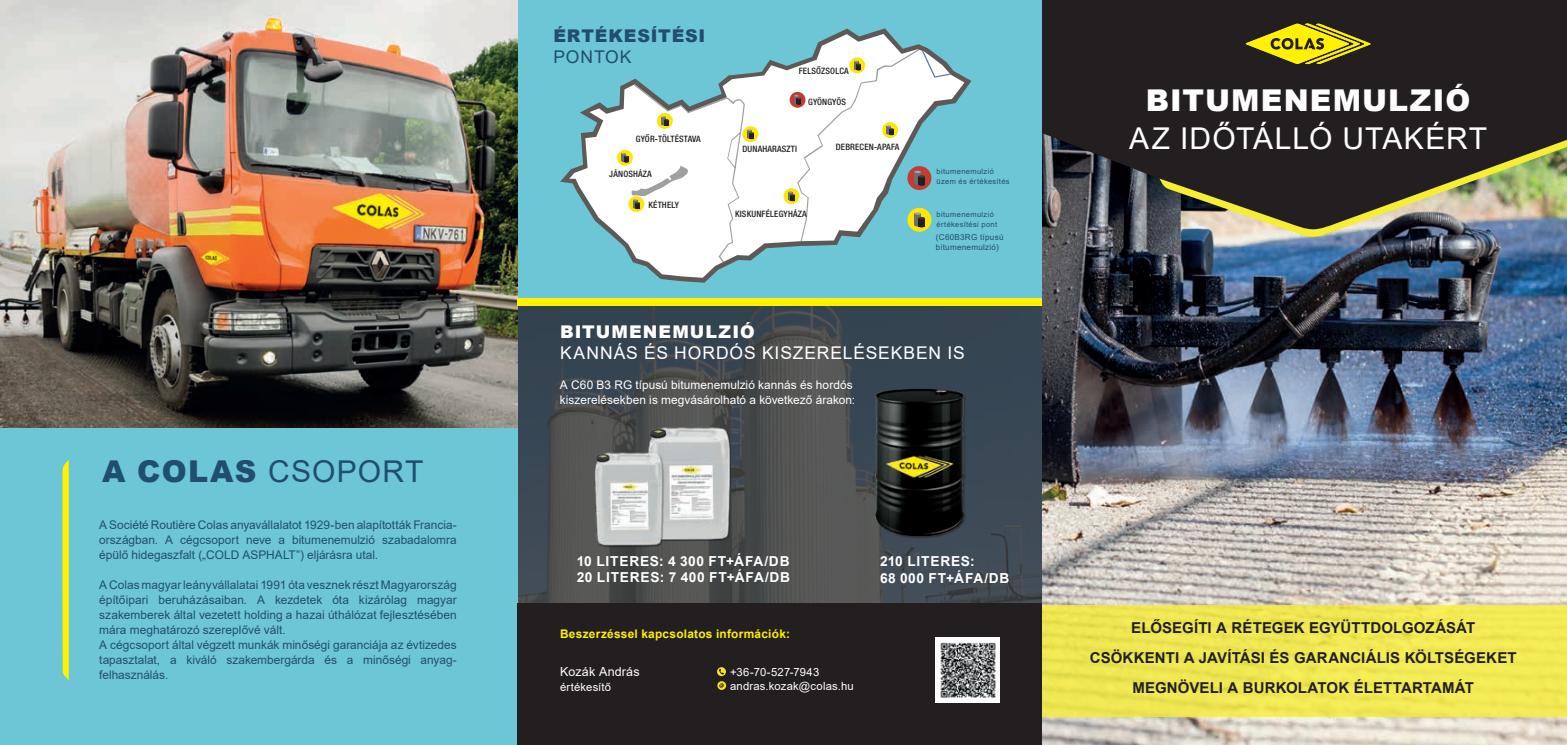
<style>
.page{position:relative;width:1567px;height:745px;background:#fff}
.page>*{position:absolute;margin:0;border:0;box-sizing:border-box;transform-origin:0 0}
.t1{font:30px "Arial";letter-spacing:.035em;color:#fff}
.t2{font:900 30px "Arial";letter-spacing:.035em;color:#fff}
.t3{font:30px "Arial";letter-spacing:.04em;color:#214e6e}
.t4{font:17.5px "Arial";letter-spacing:.055em;color:#fff}
.t5{font:900 17.5px "Arial";letter-spacing:.06em;color:#fff}
.t6{font:900 17.5px "Arial";letter-spacing:.045em;color:#214e6e}
.t7{font:17.5px "Arial";letter-spacing:.05em;color:#214e6e}
.t8{font:700 15px/30px "Arial";letter-spacing:.01em;color:#231f20;text-align:center}
.t9{font:700 13.75px/16.2px "Arial";letter-spacing:.055em;color:#fff}
.t10{font:12.5px "Arial";letter-spacing:.01em;color:#fff}
.t11{font:11.88px/15px "Arial";letter-spacing:.005em;color:#214e6e;text-align:justify}
.t12{font:11.88px/15px "Arial";letter-spacing:.005em;color:#fff}
.t13{font:700 11.88px "Arial";letter-spacing:.02em;color:#fff101}
.t14{font:11.25px/13.8px "Arial";letter-spacing:.015em;color:#fff}
.t15{font:500 condensed 8.75px "Helvetica Neue LT Pro";letter-spacing:.02em;color:#231f20}
.t16{font:8.12px/10px "Arial";letter-spacing:.03em;color:#214e6e}
.t17{font:7.5px/10px "Arial";letter-spacing:.05em;color:#214e6e}
.s1{font-weight:900}
</style>
<div class="page">
<svg style="left:517px;top:306px;width:525px;height:297px;background:#444b51"></svg>
<div style="left:0;top:427px;width:517px;height:317px;background:#6cc6d5"></div>
<div style="left:517px;top:0;width:527px;height:302px;background:#6cc6d5"></div>
<img style="left:1042px;top:235px;width:524px;height:509px">
<svg style="left:560px;top:28px;width:411px;height:254px"></svg>
<div style="left:617px;top:150px;width:16px;height:15px;background:#ffe601;border-radius:50%"></div>
<div style="left:742px;top:126px;width:16px;height:16px;background:#ffe601;border-radius:50%"></div>
<svg style="left:621px;top:84px;width:133px;height:178px;background:#ebefec"></svg>
<svg style="left:783px;top:188px;width:16px;height:16px"></svg>
<img style="left:0;top:0;width:517px;height:427px">
<div style="left:517px;top:603px;width:525px;height:141px;background:#231f20"></div>
<img style="left:587px;top:422px;width:150px;height:127px">
<svg style="left:717px;top:680px;width:9px;height:9px"></svg>
<svg style="left:719px;top:682px;width:5px;height:5px"></svg>
<svg style="left:717px;top:666px;width:9px;height:9px"></svg>
<svg style="left:719px;top:668px;width:4px;height:6px"></svg>
<svg style="left:788px;top:49px;width:162px;height:192px"></svg>
<img style="left:935px;top:637px;width:64px;height:65px">
<img style="left:865px;top:372px;width:111px;height:180px">
<svg style="left:62px;top:460px;width:7px;height:219px;background:#ebeb1c"></svg>
<div style="left:517px;top:298px;width:525px;height:8px;background:#fff101"></div>
<svg style="left:1042px;top:0;width:117px;height:235px;background:#2f2d30"></svg>
<svg style="left:1159px;top:0;width:407px;height:236px;background:#3c3a32"></svg>
<div style="left:1042px;top:604px;width:524px;height:111px;background:#f0e853"></div>
<svg style="left:1245px;top:23px;width:125px;height:41px;background:#898111"></svg>
<h1 class="t3" style="left:102px;top:450px;width:323px"><span class="s1">A COLAS</span> CSOPORT</h1>
<p class="t11" style="left:99px;top:517px;width:359px">A Société Routière Colas anyavállalatot 1929-ben alapították Francia&shy;országban. A cégcsoport neve a bitumenemulzió szabadalomra épülő hidegaszfalt („COLD ASPHALT”) eljárásra utal.</p>
<p class="t11" style="left:99px;top:577px;width:359px;text-align:left">A Colas magyar leányvállalatai 1991 óta vesznek részt Magyarország építőipari beruházásaiban. A kezdetek óta kizárólag magyar szakemberek által vezetett holding a hazai úthálózat fejlesztésében mára meghatározó szereplővé vált.<br>A cégcsoport által végzett munkák minőségi garanciája az évtizedes tapasztalat, a kiváló szakembergárda és a minőségi anyag&shy;felhasználás.</p>
<h2 class="t6" style="left:553px;top:23px;width:153px">ÉRTÉKESÍTÉSI</h2>
<h2 class="t7" style="left:553px;top:45px;width:80px">PONTOK</h2>
<p class="t15" style="left:636px;top:134px;width:66px">GYŐR-TÖLTÉSTAVA</p>
<p class="t15" style="left:609px;top:169px;width:44px">JÁNOSHÁZA</p>
<p class="t15" style="left:648px;top:200px;width:32px">KÉTHELY</p>
<p class="t15" style="left:798px;top:65px;width:52px">FELSŐZSOLCA</p>
<p class="t15" style="left:808px;top:96px;width:39px">GYÖNGYÖS</p>
<p class="t15" style="left:742px;top:143px;width:56px">DUNAHARASZTI</p>
<p class="t15" style="left:835px;top:141px;width:65px">DEBRECEN-APAFA</p>
<p class="t15" style="left:735px;top:208px;width:73px">KISKUNFÉLEGYHÁZA</p>
<p class="t17" style="left:936px;top:166px;width:75px">bitumenemulzió üzem és értékesítés</p>
<p class="t17" style="left:936px;top:209px;width:62px">bitumenemulzió értékesítési pont</p>
<p class="t16" style="left:935px;top:232px;width:69px">(C60B3RG típusú bitumenemulzió)</p>
<h2 class="t5" style="left:560px;top:319px;width:196px">BITUMENEMULZIÓ</h2>
<h2 class="t4" style="left:560px;top:340px;width:406px">KANNÁS ÉS HORDÓS KISZERELÉSEKBEN IS</h2>
<p class="t12" style="left:560px;top:377px;width:297px">A C60 B3 RG típusú bitumenemulzió kannás és hordós kiszerelésekben is megvásárolható a következő árakon:</p>
<p class="t9" style="left:576px;top:553px;width:215px">10 LITERES: 4 300 FT+ÁFA/DB<br>20 LITERES: 7 400 FT+ÁFA/DB</p>
<p class="t9" style="left:880px;top:553px;width:131px">210 LITERES:<br>68 000 FT+ÁFA/DB</p>
<p class="t13" style="left:560px;top:625px;width:231px">Beszerzéssel kapcsolatos információk:</p>
<p class="t10" style="left:560px;top:662px;width:81px">Kozák András</p>
<p class="t14" style="left:560px;top:679px;width:52px">értékesítő</p>
<p class="t14" style="left:730px;top:664px;width:125px">+36-70-527-7943 andras.kozak@colas.hu</p>
<h1 class="t2" style="left:1145px;top:79px;width:326px">BITUMENEMULZIÓ</h1>
<h1 class="t1" style="left:1129px;top:118px;width:359px">AZ IDŐTÁLLÓ UTAKÉRT</h1>
<p class="t8" style="left:1089px;top:612px;width:428px">ELŐSEGÍTI A RÉTEGEK EGYÜTTDOLGOZÁSÁT<br>CSÖKKENTI A JAVÍTÁSI ÉS GARANCIÁLIS KÖLTSÉGEKET<br>MEGNÖVELI A BURKOLATOK ÉLETTARTAMÁT</p>
</div>
